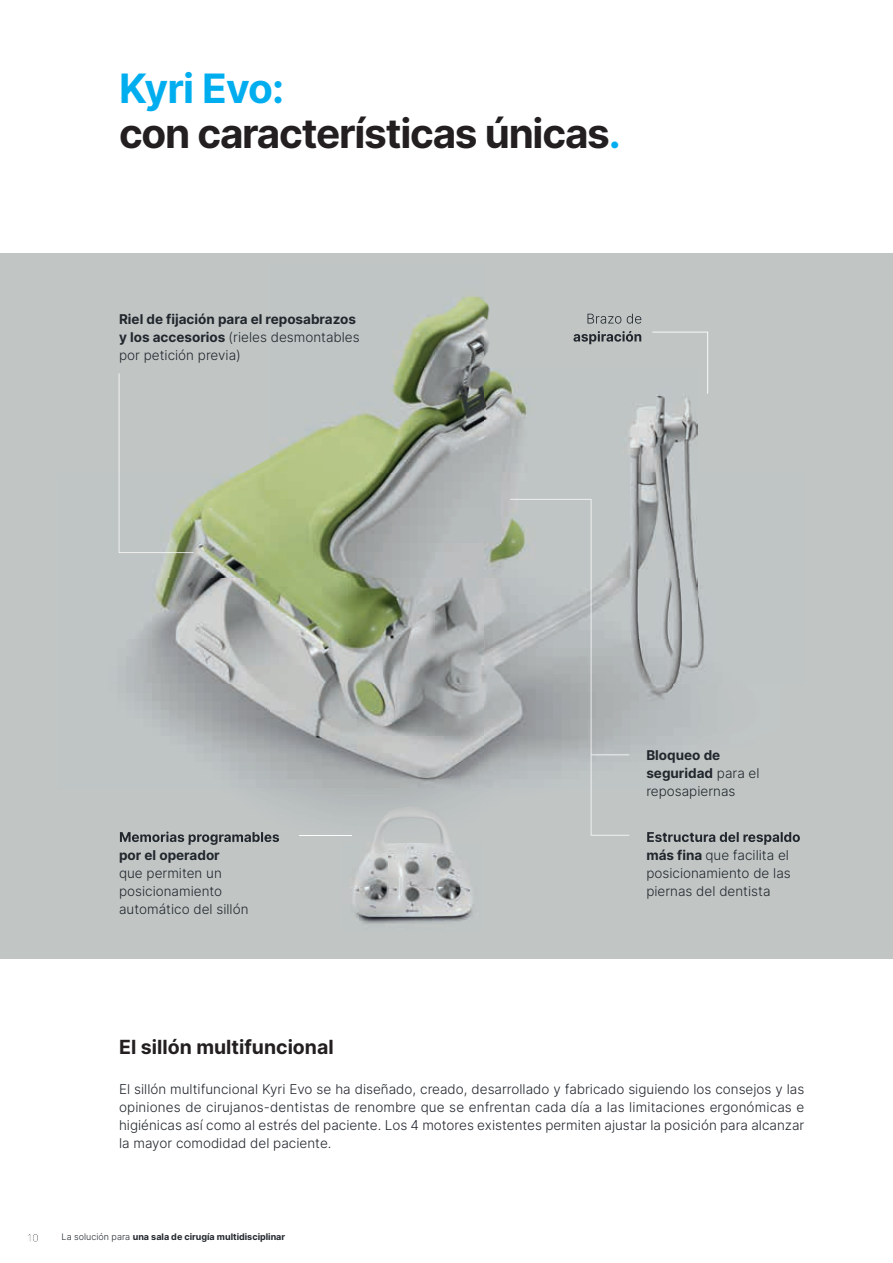
<style>
.page{position:relative;width:893px;height:1263px;background:#fff}
.page>*{position:absolute;margin:0;border:0;box-sizing:border-box;transform-origin:0 0}
.t1{font:40.5px/45px "Inter";letter-spacing:-.03em;color:#231f20}
.t2{font:19.5px "Inter";color:#231f20}
.t3{font:300 13.5px/18px "Inter";color:#22272e}
.t4{font:13.5px/18px "Inter";color:#22272e}
.t5{font:9px "Inter";color:#22272e}
.s1{color:#00aeef}
.s2{font-weight:300}
.s3{font-weight:400}
</style>
<div class="page">
<div style="left:0;top:253px;width:893px;height:706px;background:#c1c6c5"></div>
<img style="left:118px;top:296px;width:590px;height:546px">
<img style="left:587px;top:314px;width:55px;height:10px">
<img style="left:573px;top:331px;width:68px;height:13px">
<img style="left:652px;top:332px;width:56px;height:62px">
<img style="left:299px;top:835px;width:43px;height:1px">
<img style="left:120px;top:831px;width:160px;height:11px">
<img style="left:647px;top:832px;width:153px;height:10px">
<svg style="left:510px;top:499px;width:119px;height:336px"></svg>
<svg style="left:119px;top:373px;width:74px;height:180px"></svg>
<img style="left:342px;top:795px;width:140px;height:129px">
<svg style="left:28px;top:1234px;width:10px;height:8px"></svg>
<h1 class="t1" style="left:119px;top:65px;width:503px"><span class="s1">Kyri Evo:<br></span>con características únicas<span class="s1">.</span></h1>
<p class="t4" style="left:119px;top:309px;width:242px">Riel de fijación para el reposabrazos y los accesorios <span class="s2">(rieles desmontables por petición previa)</span></p>
<p class="t4" style="left:119px;top:846px;width:102px">por el operador</p>
<p class="t3" style="left:119px;top:864px;width:131px">que permiten un posicionamiento automático del sillón</p>
<p class="t3" style="left:646px;top:746px;width:115px"><span class="s3">Bloqueo de seguridad</span> para el reposapiernas</p>
<p class="t3" style="left:646px;top:846px;width:146px"><span class="s3">más fina</span> que facilita el posicionamiento de las piernas del dentista</p>
<h2 class="t2" style="left:119px;top:1032px;width:216px">El sillón multifuncional</h2>
<p class="t3" style="left:119px;top:1080px;width:687px;text-align:justify">El sillón multifuncional Kyri Evo se ha diseñado, creado, desarrollado y fabricado siguiendo los consejos y las opiniones de cirujanos-dentistas de renombre que se enfrentan cada día a las limitaciones ergonómicas e higiénicas así como al estrés del paciente. Los 4 motores existentes permiten ajustar la posición para alcanzar la mayor comodidad del paciente.</p>
<p class="t5" style="left:62px;top:1230px;width:225px"><span class="s2">La solución para</span> una sala de cirugía multidisciplinar</p>
</div>
